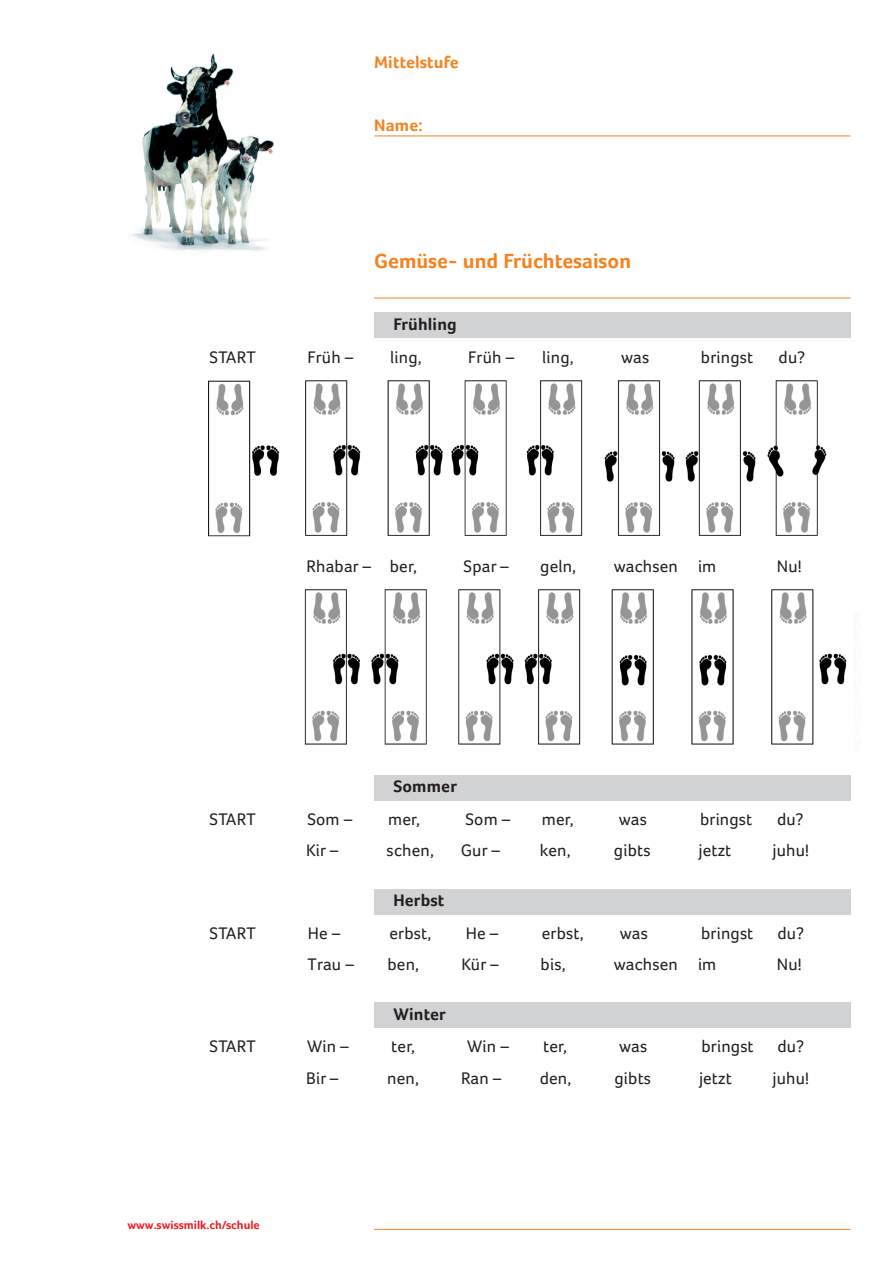
<style>
.page{position:relative;width:893px;height:1263px;background:#fff}
.page>*{position:absolute;margin:0;border:0;box-sizing:border-box;transform-origin:0 0}
.t1{font:700 21px "Foco";color:#f58220}
.t2{font:17.25px "Foco";letter-spacing:.01em;color:#231f20}
.t3{font:700 17.25px "Foco";letter-spacing:.01em;color:#231f20}
.t4{font:700 17.25px "Foco";letter-spacing:.01em;color:#f58220}
.t5{font:700 12px "Foco";color:#ee1d23}
</style>
<div class="page">
<div style="left:374px;top:889px;width:477px;height:25px;background:#d1d2d4"></div>
<div style="left:374px;top:313px;width:476px;height:25px;background:#d1d2d4"></div>
<div style="left:374px;top:1002px;width:476px;height:26px;background:#d1d2d4"></div>
<div style="left:374px;top:775px;width:476px;height:25px;background:#d1d2d4"></div>
<img style="left:208px;top:380px;width:619px;height:157px">
<img style="left:304px;top:589px;width:543px;height:156px">
<hr style="left:374px;top:298px;width:476px;height:1px;background:#f58220">
<hr style="left:374px;top:136px;width:476px;height:1px;background:#f58220">
<img style="left:131px;top:53px;width:143px;height:198px">
<hr style="left:374px;top:1229px;width:476px;height:1px;background:#f58220">
<p class="t4" style="left:374px;top:52px;width:86px">Mittelstufe</p>
<p class="t4" style="left:374px;top:115px;width:50px">Name:</p>
<p class="t1" style="left:374px;top:248px;width:258px">Gemüse- und Früchtesaison</p>
<p class="t3" style="left:393px;top:314px;width:65px">Frühling</p>
<p class="t2" style="left:210px;top:347px;width:48px">START</p>
<p class="t2" style="left:307px;top:347px;width:48px">Früh –</p>
<p class="t2" style="left:390px;top:347px;width:33px">ling,</p>
<p class="t2" style="left:468px;top:347px;width:48px">Früh –</p>
<p class="t2" style="left:542px;top:347px;width:33px">ling,</p>
<p class="t2" style="left:621px;top:347px;width:30px">was</p>
<p class="t2" style="left:701px;top:347px;width:54px">bringst</p>
<p class="t2" style="left:779px;top:347px;width:28px">du?</p>
<p class="t2" style="left:306px;top:556px;width:112px">Rhabar – ber,</p>
<p class="t2" style="left:464px;top:556px;width:47px">Spar –</p>
<p class="t2" style="left:540px;top:556px;width:37px">geln,</p>
<p class="t2" style="left:614px;top:556px;width:104px">wachsen im</p>
<p class="t2" style="left:777px;top:556px;width:26px">Nu!</p>
<p class="t3" style="left:393px;top:776px;width:65px">Sommer</p>
<p class="t2" style="left:210px;top:809px;width:48px">START</p>
<p class="t2" style="left:307px;top:809px;width:47px">Som –</p>
<p class="t2" style="left:388px;top:809px;width:33px">mer,</p>
<p class="t2" style="left:466px;top:809px;width:47px">Som –</p>
<p class="t2" style="left:542px;top:809px;width:33px">mer,</p>
<p class="t2" style="left:619px;top:809px;width:30px">was</p>
<p class="t2" style="left:700px;top:809px;width:54px">bringst</p>
<p class="t2" style="left:777px;top:809px;width:28px">du?</p>
<p class="t2" style="left:306px;top:840px;width:34px">Kir –</p>
<p class="t2" style="left:387px;top:840px;width:49px">schen,</p>
<p class="t2" style="left:461px;top:840px;width:41px">Gur –</p>
<p class="t2" style="left:540px;top:840px;width:32px">ken,</p>
<p class="t2" style="left:614px;top:840px;width:38px">gibts</p>
<p class="t2" style="left:698px;top:840px;width:34px">jetzt</p>
<p class="t2" style="left:773px;top:840px;width:38px">juhu!</p>
<p class="t3" style="left:393px;top:890px;width:52px">Herbst</p>
<p class="t2" style="left:210px;top:923px;width:48px">START</p>
<p class="t2" style="left:308px;top:923px;width:34px">He –</p>
<p class="t2" style="left:389px;top:923px;width:43px">erbst,</p>
<p class="t2" style="left:466px;top:923px;width:34px">He –</p>
<p class="t2" style="left:542px;top:923px;width:43px">erbst,</p>
<p class="t2" style="left:620px;top:923px;width:30px">was</p>
<p class="t2" style="left:701px;top:923px;width:54px">bringst</p>
<p class="t2" style="left:777px;top:923px;width:28px">du?</p>
<p class="t2" style="left:308px;top:955px;width:48px">Trau –</p>
<p class="t2" style="left:387px;top:955px;width:33px">ben,</p>
<p class="t2" style="left:461px;top:955px;width:39px">Kür –</p>
<p class="t2" style="left:541px;top:955px;width:27px">bis,</p>
<p class="t2" style="left:614px;top:955px;width:104px">wachsen im</p>
<p class="t2" style="left:777px;top:955px;width:26px">Nu!</p>
<p class="t3" style="left:393px;top:1004px;width:54px">Winter</p>
<p class="t2" style="left:210px;top:1036px;width:48px">START</p>
<p class="t2" style="left:307px;top:1036px;width:43px">Win –</p>
<p class="t2" style="left:391px;top:1036px;width:25px">ter,</p>
<p class="t2" style="left:467px;top:1036px;width:43px">Win –</p>
<p class="t2" style="left:543px;top:1036px;width:25px">ter,</p>
<p class="t2" style="left:619px;top:1036px;width:30px">was</p>
<p class="t2" style="left:701px;top:1036px;width:54px">bringst</p>
<p class="t2" style="left:777px;top:1036px;width:28px">du?</p>
<p class="t2" style="left:306px;top:1068px;width:34px">Bir –</p>
<p class="t2" style="left:387px;top:1068px;width:33px">nen,</p>
<p class="t2" style="left:461px;top:1068px;width:42px">Ran –</p>
<p class="t2" style="left:540px;top:1068px;width:33px">den,</p>
<p class="t2" style="left:614px;top:1068px;width:38px">gibts</p>
<p class="t2" style="left:699px;top:1068px;width:34px">jetzt</p>
<p class="t2" style="left:773px;top:1068px;width:38px">juhu!</p>
<p class="t5" style="left:128px;top:1218px;width:134px">www.swissmilk.ch/schule</p>
</div>
